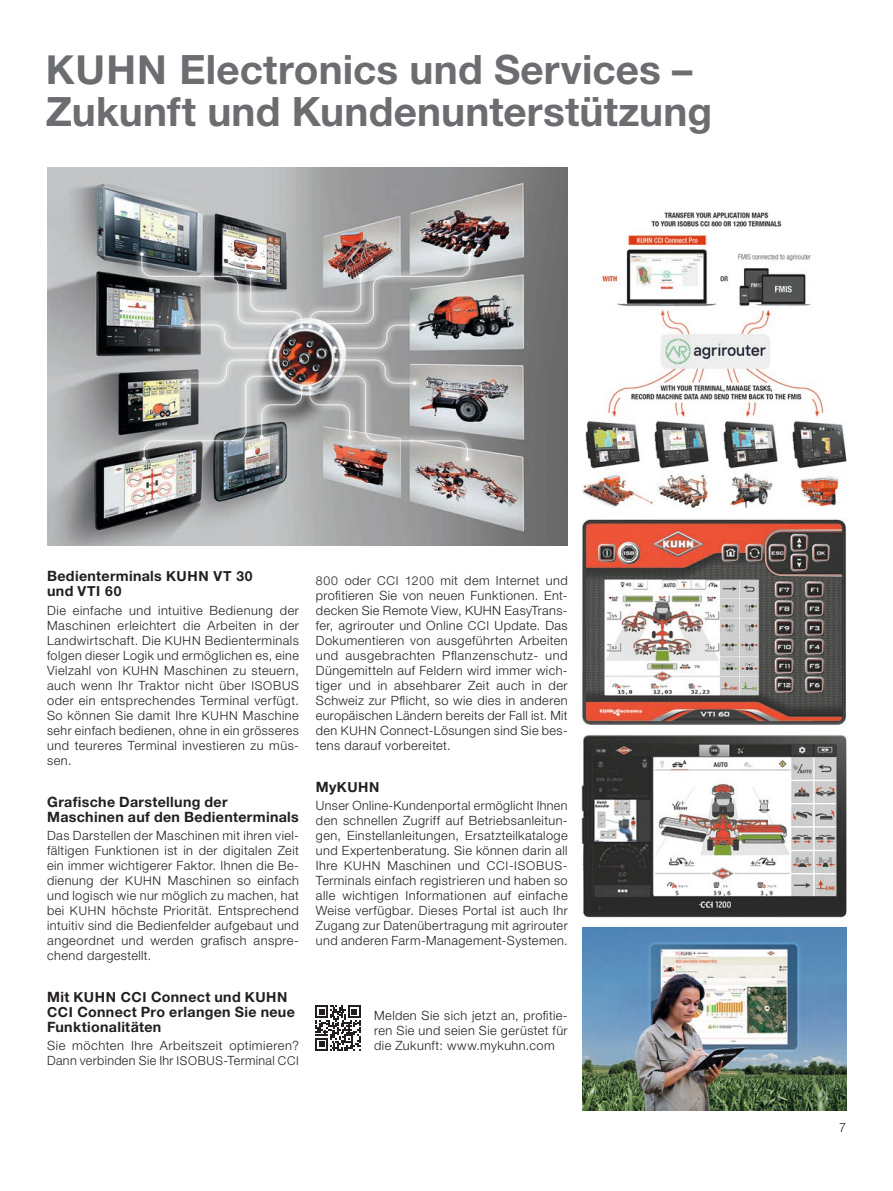
<style>
.page{position:relative;width:893px;height:1191px;background:#fff}
.page>*{position:absolute;margin:0;border:0;box-sizing:border-box;transform-origin:0 0}
.t1{font:700 40.5px/42px "Helvetica Neue LT Std";letter-spacing:.005em;color:#6c6d70}
.t2{font:700 14.25px/15px "Helvetica Neue LT Std";letter-spacing:.02em;color:#231f20}
.t3{font:700 13.8px "Helvetica Neue LT Std";letter-spacing:.045em;color:#231f20}
.t4{font:300 12.75px/15px "Helvetica Neue LT Std";letter-spacing:.035em;color:#231f20;text-align:justify}
.s1{font-size:40.05px}
.s2{font-size:13.8px}
.s3{font-size:14.25px}
.s4{font-size:12.15px}
</style>
<div class="page">
<img style="left:47px;top:168px;width:521px;height:378px">
<img style="left:581px;top:735px;width:266px;height:182px">
<img style="left:583px;top:927px;width:263px;height:183px">
<img style="left:583px;top:519px;width:263px;height:206px">
<img style="left:583px;top:212px;width:263px;height:296px">
<svg style="left:315px;top:1005px;width:46px;height:45px"></svg>
<h1 class="t1" style="left:46px;top:48px;width:668px"><span class="s1">KUHN</span> Electronics und Services –<br>Zukunft und Kundenunterstützung</h1>
<p class="t2" style="left:47px;top:568px;width:207px">Bedienterminals <span class="s2">KUHN VT 30</span></p>
<p class="t3" style="left:47px;top:583px;width:76px"><span class="s3">und</span> VTI 60</p>
<p class="t4" style="left:47px;top:603px;width:253px">Die einfache und intuitive Bedienung der Maschinen erleichtert die Arbeiten in der Landwirtschaft. Die <span class="s4">KUHN</span> Bedienterminals folgen dieser Logik und ermöglichen es, eine Vielzahl von <span class="s4">KUHN</span> Maschinen zu steuern, auch wenn Ihr Traktor nicht über <span class="s4">ISOBUS </span>oder ein entsprechendes Terminal verfügt.<br>So können Sie damit Ihre <span class="s4">KUHN</span> Maschine sehr einfach bedienen, ohne in ein grösseres und teureres Terminal investieren zu müs&shy;sen.</p>
<p class="t2" style="left:47px;top:793px;width:253px">Grafische Darstellung der<br>Maschinen auf den Bedienterminals</p>
<p class="t4" style="left:47px;top:828px;width:253px">Das Darstellen der Maschinen mit ihren viel&shy;fältigen Funktionen ist in der digitalen Zeit ein immer wichtigerer Faktor. Ihnen die Be&shy;dienung der <span class="s4">KUHN</span> Maschinen so einfach und logisch wie nur möglich zu machen, hat bei <span class="s4">KUHN</span> höchste Priorität. Entsprechend intuitiv sind die Bedienfelder aufgebaut und angeordnet und werden grafisch anspre&shy;chend dargestellt.</p>
<p class="t2" style="left:47px;top:988px;width:249px">Mit <span class="s2">KUHN CCI</span> Connect und <span class="s2">KUHN<br>CCI</span> Connect Pro erlangen Sie neue<br>Funktionalitäten</p>
<p class="t4" style="left:47px;top:1038px;width:253px">Sie möchten Ihre Arbeitszeit optimieren?<br>Dann verbinden Sie Ihr <span class="s4">ISOBUS</span>-Terminal <span class="s4">CCI</span></p>
<p class="t4" style="left:316px;top:573px;width:253px"><span class="s4">800</span> oder <span class="s4">CCI 1200</span> mit dem Internet und profitieren Sie von neuen Funktionen. Ent&shy;decken Sie Remote View, KUHN EasyTrans&shy;fer, agrirouter und Online <span class="s4">CCI</span> Update. Das Dokumentieren von ausgeführten Arbeiten und ausgebrachten Pflanzenschutz- und Düngemitteln auf Feldern wird immer wich&shy;tiger und in absehbarer Zeit auch in der Schweiz zur Pflicht, so wie dies in anderen europäischen Ländern bereits der Fall ist. Mit den <span class="s4">KUHN</span> Connect-Lösungen sind Sie bes&shy;tens darauf vorbereitet.</p>
<p class="t3" style="left:316px;top:778px;width:65px"><span class="s3">My</span>KUHN</p>
<p class="t4" style="left:316px;top:798px;width:253px">Unser Online-Kundenportal ermöglicht Ihnen den schnellen Zugriff auf Betriebsanleitun&shy;gen, Einstellanleitungen, Ersatzteilkataloge und Expertenberatung. Sie können darin all Ihre <span class="s4">KUHN</span> Maschinen und <span class="s4">CCI</span>-<span class="s4">ISOBUS</span>-Terminals einfach registrieren und haben so alle wichtigen Informationen auf einfache Weise verfügbar. Dieses Portal ist auch Ihr Zugang zur Datenübertragung mit agrirouter und anderen Farm-Management-Systemen.</p>
<p class="t4" style="left:374px;top:1008px;width:195px">Melden Sie sich jetzt an, profitie&shy;ren Sie und seien Sie gerüstet für die Zukunft: www.mykuhn.com</p>
<p class="t4" style="left:839px;top:1119px;width:9px">7</p>
</div>
